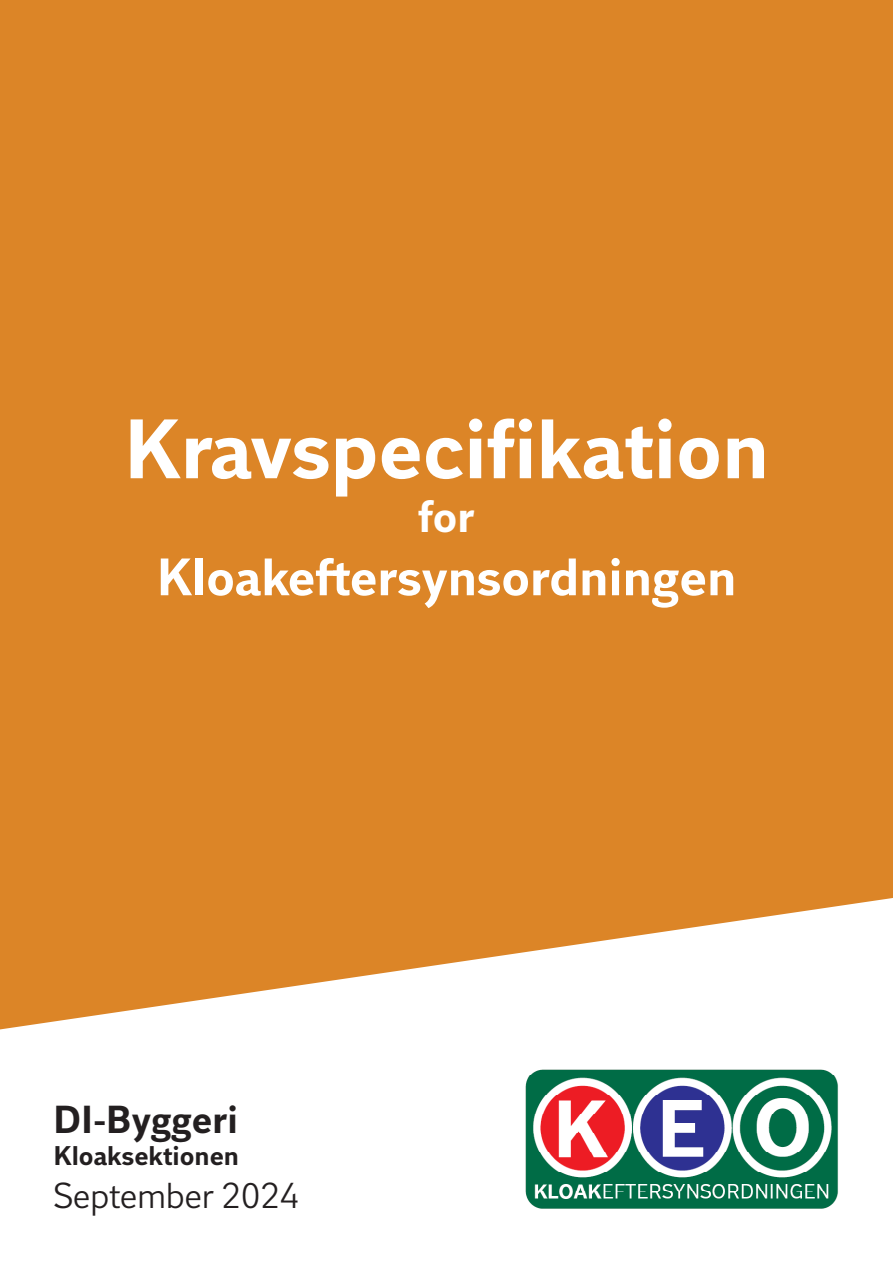
<style>
.page{position:relative;width:893px;height:1263px;background:#fff}
.page>*{position:absolute;margin:0;border:0;box-sizing:border-box;transform-origin:0 0}
.t1{font:700 84px "DI Sans";color:#fff}
.t2{font:700 52.5px "DI Sans";color:#fff}
.t3{font:700 45px "DI Sans";color:#fff}
.t4{font:700 39px "DI Sans";color:#231f20}
.t5{font:36px "DI Sans";letter-spacing:-.01em;color:#231f20}
.t6{font:700 27px "DI Sans";color:#231f20}
</style>
<div class="page">
<div style="left:0;top:0;width:893px;height:1029px;background:#dc8527"></div>
<img style="left:489px;top:999px;width:404px;height:210px">
<p class="t1" style="left:124px;top:395px;width:647px">Kravspecifikation</p>
<p class="t3" style="left:418px;top:487px;width:58px">for</p>
<p class="t2" style="left:157px;top:543px;width:581px">Kloakeftersynsordningen</p>
<p class="t4" style="left:53px;top:1094px;width:186px">DI-Byggeri</p>
<p class="t6" style="left:53px;top:1138px;width:187px">Kloaksektionen</p>
<p class="t5" style="left:53px;top:1173px;width:247px">September 2024</p>
</div>
